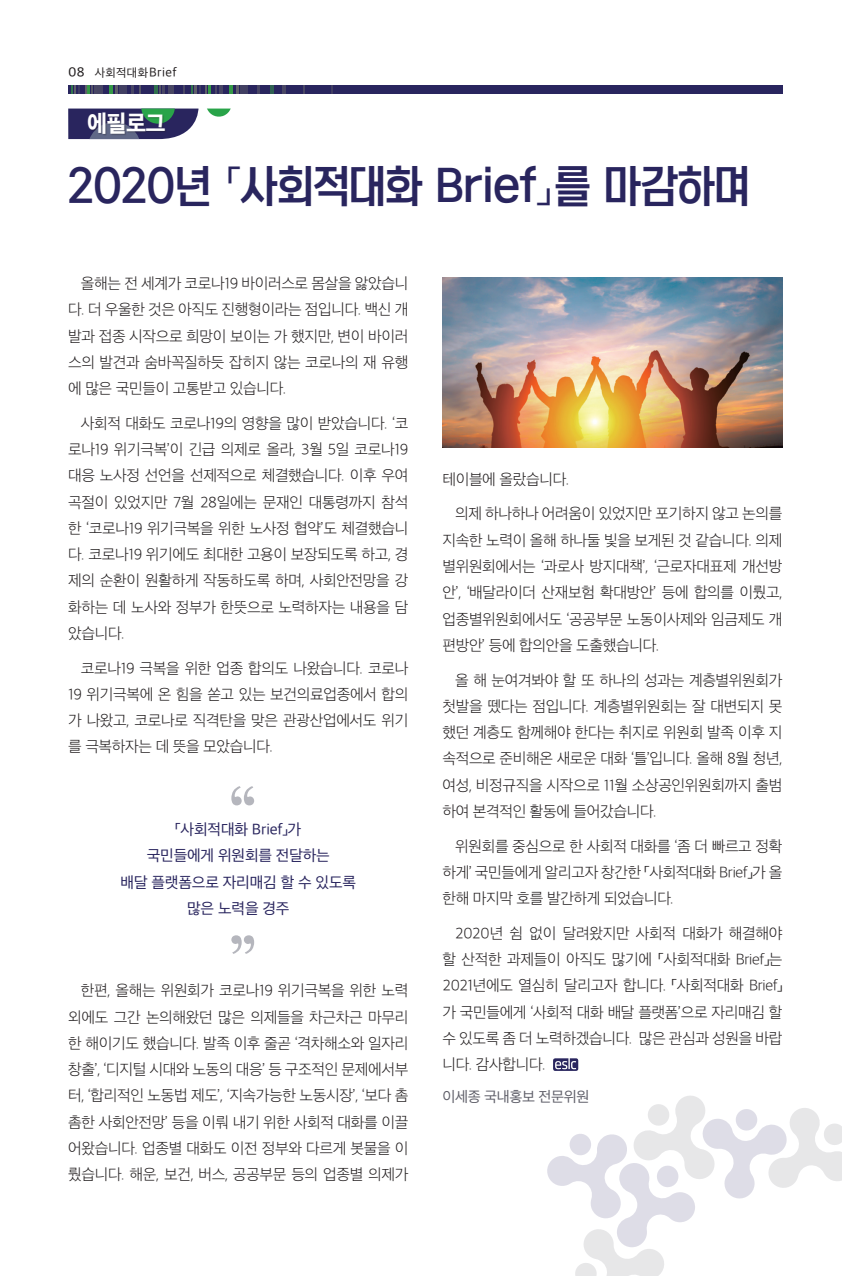
<style>
.page{position:relative;width:842px;height:1276px;background:#fff}
.page>*{position:absolute;margin:0;border:0;box-sizing:border-box;transform-origin:0 0}
.t1{font:45px "Yoon Meolijeongche 2 M";color:#29255e}
.t2{font:800 24px "Apple SD Gothic Neo";color:#fff}
.위원회활동_본문{font:200 15.75px/26.2px "Apple SD Gothic Neo";letter-spacing:-.02em;color:#231f20;text-align:justify}
.위원회동정_본문{font:15.75px "Apple SD Gothic Neo";letter-spacing:-.01em;color:#29255e}
.발족취지_본문{font:15px "Apple SD Gothic Neo";letter-spacing:-.02em;color:#5f5f69}
.t3{font:12px "Apple SD Gothic Neo";letter-spacing:.03em;color:#231f20}
.s1{font-weight:500;font-size:13.5px}
.s2{font-size:13.05px}
.s3{font-family:"Yoon Meolijeongche 2 L"}
</style>
<div class="page">
<div style="left:68px;top:85px;width:714px;height:9px;background:#29255e"></div>
<div style="left:119px;top:85px;width:8px;height:9px;background:#424063"></div>
<div style="left:240px;top:85px;width:8px;height:9px;background:#424063"></div>
<svg style="left:132px;top:85px;width:9px;height:9px"></svg>
<svg style="left:257px;top:85px;width:2px;height:9px"></svg>
<div style="left:97px;top:85px;width:6px;height:9px;background:#474564"></div>
<svg style="left:109px;top:85px;width:9px;height:9px"></svg>
<svg style="left:230px;top:85px;width:9px;height:9px"></svg>
<svg style="left:154px;top:85px;width:11px;height:9px"></svg>
<svg style="left:270px;top:85px;width:4px;height:9px"></svg>
<svg style="left:183px;top:85px;width:2px;height:9px"></svg>
<svg style="left:303px;top:85px;width:2px;height:9px"></svg>
<div style="left:168px;top:85px;width:5px;height:9px;background:#494764"></div>
<svg style="left:282px;top:85px;width:4px;height:9px"></svg>
<svg style="left:71px;top:85px;width:25px;height:9px"></svg>
<svg style="left:191px;top:85px;width:32px;height:9px"></svg>
<svg style="left:231px;top:786px;width:23px;height:19px"></svg>
<svg style="left:231px;top:935px;width:23px;height:19px"></svg>
<svg style="left:553px;top:1058px;width:25px;height:13px"></svg>
<svg style="left:555px;top:1058px;width:21px;height:11px"></svg>
<img style="left:442px;top:277px;width:340px;height:170px">
<svg style="left:547px;top:1096px;width:295px;height:180px"></svg>
<svg style="left:68px;top:109px;width:163px;height:30px"></svg>
<div style="left:88px;top:112px;width:78px;height:24px;background:#231f20;opacity:.3"></div>
<p class="t3" style="left:68px;top:66px;width:110px"><span class="s1">08</span> 사회적대화<span class="s2">Brief</span></p>
<p class="t2" style="left:87px;top:111px;width:80px">에필로그</p>
<p class="t1" style="left:68px;top:159px;width:683px">2020년 <span class="s3">「</span>사회적대화 Brief<span class="s3">」</span>를 마감하며</p>
<p class="위원회활동_본문" style="left:68px;top:271px;width:342px;text-indent:13px">올해는 전 세계가 코로나19 바이러스로 몸살을 앓았습니 다. 더 우울한 것은 아직도 진행형이라는 점입니다. 백신 개 발과 접종 시작으로 희망이 보이는 가 했지만, 변이 바이러 스의 발견과 숨바꼭질하듯 잡히지 않는 코로나의 재 유행 에 많은 국민들이 고통받고 있습니다.</p>
<p class="위원회활동_본문" style="left:68px;top:411px;width:342px;text-indent:13px">사회적 대화도 코로나19의 영향을 많이 받았습니다. ‘코 로나19 위기극복’이 긴급 의제로 올라, 3월 5일 코로나19 대응 노사정 선언을 선제적으로 체결했습니다. 이후 우여 곡절이 있었지만 7월 28일에는 문재인 대통령까지 참석 한 ‘코로나19 위기극복을 위한 노사정 협약’도 체결했습니 다. 코로나19 위기에도 최대한 고용이 보장되도록 하고, 경 제의 순환이 원활하게 작동하도록 하며, 사회안전망을 강 화하는 데 노사와 정부가 한뜻으로 노력하자는 내용을 담 았습니다.</p>
<p class="위원회활동_본문" style="left:68px;top:656px;width:342px;text-indent:13px">코로나19 극복을 위한 업종 합의도 나왔습니다. 코로나 19 위기극복에 온 힘을 쏟고 있는 보건의료업종에서 합의 가 나왔고, 코로나로 직격탄을 맞은 관광산업에서도 위기 를 극복하자는 데 뜻을 모았습니다.</p>
<p class="위원회동정_본문" style="left:176px;top:821px;width:127px">「사회적대화 Brief」가</p>
<p class="위원회동정_본문" style="left:147px;top:847px;width:185px">국민들에게 위원회를 전달하는</p>
<p class="위원회동정_본문" style="left:121px;top:873px;width:237px">배달 플랫폼으로 자리매김 할 수 있도록</p>
<p class="위원회동정_본문" style="left:187px;top:899px;width:104px">많은 노력을 경주</p>
<p class="위원회활동_본문" style="left:68px;top:978px;width:342px;text-indent:13px">한편, 올해는 위원회가 코로나19 위기극복을 위한 노력 외에도 그간 논의해왔던 많은 의제들을 차근차근 마무리 한 해이기도 했습니다. 발족 이후 줄곧 ‘격차해소와 일자리 창출’, ‘디지털 시대와 노동의 대응’ 등 구조적인 문제에서부 터, ‘합리적인 노동법 제도’, ‘지속가능한 노동시장’, ‘보다 촘 촘한 사회안전망’ 등을 이뤄 내기 위한 사회적 대화를 이끌 어왔습니다. 업종별 대화도 이전 정부와 다르게 봇물을 이 뤘습니다. 해운, 보건, 버스, 공공부문 등의 업종별 의제가</p>
<p class="위원회활동_본문" style="left:442px;top:467px;width:128px">테이블에 올랐습니다.</p>
<p class="위원회활동_본문" style="left:442px;top:501px;width:342px;text-indent:13px">의제 하나하나 어려움이 있었지만 포기하지 않고 논의를 지속한 노력이 올해 하나둘 빛을 보게된 것 같습니다. 의제 별위원회에서는 ‘과로사 방지대책’, ‘근로자대표제 개선방 안’, ‘배달라이더 산재보험 확대방안’ 등에 합의를 이뤘고, 업종별위원회에서도 ‘공공부문 노동이사제와 임금제도 개 편방안’ 등에 합의안을 도출했습니다.</p>
<p class="위원회활동_본문" style="left:442px;top:667px;width:342px;text-indent:13px">올 해 눈여겨봐야 할 또 하나의 성과는 계층별위원회가 첫발을 뗐다는 점입니다. 계층별위원회는 잘 대변되지 못 했던 계층도 함께해야 한다는 취지로 위원회 발족 이후 지 속적으로 준비해온 새로운 대화 ‘틀’입니다. 올해 8월 청년, 여성, 비정규직을 시작으로 11월 소상공인위원회까지 출범 하여 본격적인 활동에 들어갔습니다.</p>
<p class="위원회활동_본문" style="left:442px;top:833px;width:342px;text-indent:13px">위원회를 중심으로 한 사회적 대화를 ‘좀 더 빠르고 정확 하게’ 국민들에게 알리고자 창간한 「사회적대화 Brief」가 올 한해 마지막 호를 발간하게 되었습니다.</p>
<p class="위원회활동_본문" style="left:442px;top:921px;width:342px;text-indent:13px">2020년 쉼 없이 달려왔지만 사회적 대화가 해결해야 할 산적한 과제들이 아직도 많기에 「사회적대화 Brief」는 2021년에도 열심히 달리고자 합니다. 「사회적대화 Brief」가 국민들에게 ‘사회적 대화 배달 플랫폼’으로 자리매김 할 수 있도록 좀 더 노력하겠습니다. 많은 관심과 성원을 바랍 니다. 감사합니다.</p>
<p class="발족취지_본문" style="left:442px;top:1088px;width:149px">이세종 국내홍보 전문위원</p>
</div>
